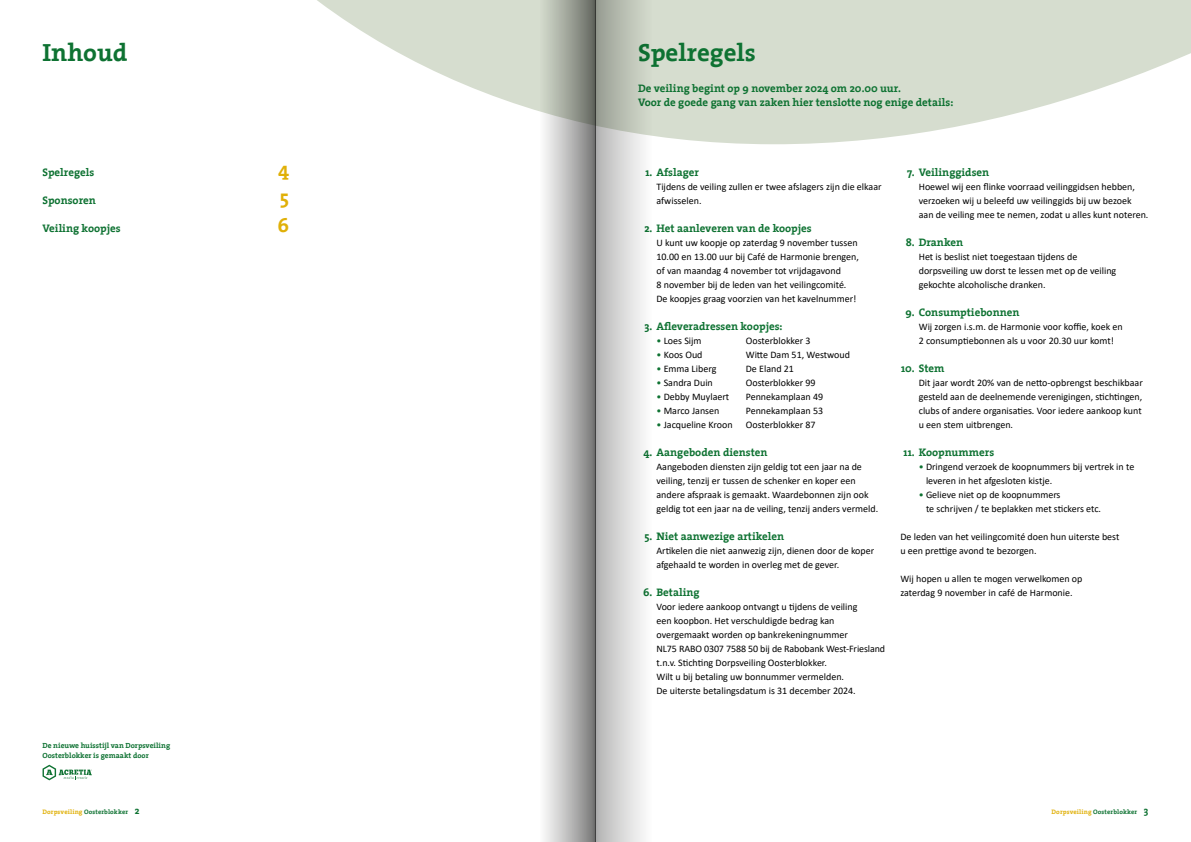
<style>
.page{position:relative;width:1191px;height:842px;background:#fff}
.page>*{position:absolute;margin:0;border:0;box-sizing:border-box;transform-origin:0 0}
.t1{font:700 25px "The Serif";color:#0e7232}
.t2{font:700 20px "The Serif";color:#e0b008}
.t3{font:700 11px/14px "The Serif";color:#0e7232}
.t4{font:10px/14px "Calibri";color:#000}
.t5{font:700 7.5px/10px "The Serif";color:#0e7232}
.t6{font:700 6.5px "The Serif";letter-spacing:.015em;color:#0e7232}
.s1{color:#0e7232}
.s2{color:#e0b008}
.s3{font-size:10px}
</style>
<div class="page">
<svg style="left:317px;top:0;width:874px;height:145px;fill:#d6ddcf"></svg>
<svg style="left:43px;top:765px;width:49px;height:15px"></svg>
<svg style="left:595px;top:0;width:57px;height:842px"></svg>
<svg style="left:539px;top:0;width:56px;height:842px;background:#babab8"></svg>
<h1 class="t1" style="left:43px;top:32px;width:87px">Inhoud</h1>
<h1 class="t1" style="left:638px;top:32px;width:119px">Spelregels</h1>
<p class="t3" style="left:43px;top:165px;width:53px">Spelregels</p>
<h2 class="t2" style="left:278px;top:152px;width:13px">4</h2>
<p class="t3" style="left:43px;top:193px;width:55px">Sponsoren</p>
<h2 class="t2" style="left:280px;top:180px;width:11px">5</h2>
<p class="t3" style="left:43px;top:221px;width:80px">Veiling koopjes</p>
<h2 class="t2" style="left:278px;top:208px;width:13px">6</h2>
<p class="t5" style="left:43px;top:740px;width:129px">De nieuwe huisstijl van Dorpsveiling<br>Oosterblokker is gemaakt door</p>
<p class="t3" style="left:638px;top:81px;width:317px">De veiling begint op 9 november 2024 om 20.00 uur.<br>Voor de goede gang van zaken hier tenslotte nog enige details:</p>
<p class="t3" style="left:645px;top:165px;width:55px">1. Afslager</p>
<p class="t4" style="left:656px;top:179px;width:227px">Tijdens de veiling zullen er twee afslagers zijn die elkaar afwisselen.</p>
<p class="t3" style="left:644px;top:221px;width:169px">2. Het aanleveren van de koopjes</p>
<p class="t4" style="left:656px;top:235px;width:204px">U kunt uw koopje op zaterdag 9 november tussen 10.00 en 13.00 uur bij Café de Harmonie brengen, of van maandag 4 november tot vrijdagavond<br>8 november bij de leden van het veilingcomité.<br>De koopjes graag voorzien van het kavelnummer!</p>
<p class="t3" style="left:644px;top:319px;width:139px">3. Afleveradressen koopjes:</p>
<p class="t4" style="left:656px;top:333px;width:47px"><span class="s1">•</span> Loes Sijm</p>
<p class="t4" style="left:746px;top:333px;width:66px">Oosterblokker 3</p>
<p class="t4" style="left:656px;top:347px;width:48px"><span class="s1">•</span> Koos Oud</p>
<p class="t4" style="left:746px;top:347px;width:106px">Witte Dam 51, Westwoud</p>
<p class="t4" style="left:656px;top:361px;width:61px"><span class="s1">•</span> Emma Liberg</p>
<p class="t4" style="left:746px;top:361px;width:50px">De Eland 21</p>
<p class="t4" style="left:656px;top:375px;width:58px"><span class="s1">•</span> Sandra Duin</p>
<p class="t4" style="left:746px;top:375px;width:71px">Oosterblokker 99</p>
<p class="t4" style="left:656px;top:389px;width:74px"><span class="s1">•</span> Debby Muylaert</p>
<p class="t4" style="left:746px;top:389px;width:79px">Pennekamplaan 49</p>
<p class="t4" style="left:656px;top:403px;width:64px"><span class="s1">•</span> Marco Jansen</p>
<p class="t4" style="left:746px;top:403px;width:79px">Pennekamplaan 53</p>
<p class="t4" style="left:656px;top:417px;width:78px"><span class="s1">•</span> Jacqueline Kroon</p>
<p class="t4" style="left:746px;top:417px;width:71px">Oosterblokker 87</p>
<p class="t3" style="left:643px;top:445px;width:126px">4. Aangeboden diensten</p>
<p class="t4" style="left:656px;top:459px;width:223px">Aangeboden diensten zijn geldig tot een jaar na de veiling, tenzij er tussen de schenker en koper een andere afspraak is gemaakt. Waardebonnen zijn ook geldig tot een jaar na de veiling, tenzij anders vermeld.</p>
<p class="t3" style="left:644px;top:529px;width:141px">5. Niet aanwezige artikelen</p>
<p class="t4" style="left:656px;top:543px;width:219px">Artikelen die niet aanwezig zijn, dienen door de koper afgehaald te worden in overleg met de gever.</p>
<p class="t3" style="left:643px;top:585px;width:58px">6. Betaling</p>
<p class="t4" style="left:656px;top:599px;width:230px">Voor iedere aankoop ontvangt u tijdens de veiling<br>een koopbon. Het verschuldigde bedrag kan overgemaakt worden op bankrekeningnummer<br>NL75 RABO 0307 7588 50 bij de Rabobank West-Friesland t.n.v. Stichting Dorpsveiling Oosterblokker.<br>Wilt u bij betaling uw bonnummer vermelden.<br>De uiterste betalingsdatum is 31 december 2024.</p>
<p class="t3" style="left:907px;top:165px;width:83px">7. Veilinggidsen</p>
<p class="t4" style="left:918px;top:179px;width:231px">Hoewel wij een flinke voorraad veilinggidsen hebben, verzoeken wij u beleefd uw veilinggids bij uw bezoek aan de veiling mee te nemen, zodat u alles kunt noteren.</p>
<p class="t3" style="left:905px;top:235px;width:59px">8. Dranken</p>
<p class="t4" style="left:918px;top:249px;width:199px">Het is beslist niet toegestaan tijdens de dorpsveiling uw dorst te lessen met op de veiling gekochte alcoholische dranken.</p>
<p class="t3" style="left:905px;top:305px;width:115px">9. Consumptiebonnen</p>
<p class="t4" style="left:918px;top:319px;width:205px">Wij zorgen i.s.m. de Harmonie voor koffie, koek en<br>2 consumptiebonnen als u voor 20.30 uur komt!</p>
<p class="t3" style="left:901px;top:361px;width:45px">10. Stem</p>
<p class="t4" style="left:918px;top:375px;width:226px;text-align:justify">Dit jaar wordt 20% van de netto-opbrengst beschikbaar gesteld aan de deelnemende verenigingen, stichtingen, clubs of andere organisaties. Voor iedere aankoop kunt u een stem uitbrengen.</p>
<p class="t3" style="left:903px;top:445px;width:92px">11. Koopnummers</p>
<p class="t4" style="left:926px;top:459px;width:210px;text-indent:-7px"><span class="s1">•</span> Dringend verzoek de koopnummers bij vertrek in te leveren in het afgesloten kistje.</p>
<p class="t4" style="left:926px;top:487px;width:177px;text-indent:-7px"><span class="s1">•</span> Gelieve niet op de koopnummers<br>te schrijven / te beplakken met stickers etc.</p>
<p class="t4" style="left:900px;top:529px;width:221px">De leden van het veilingcomité doen hun uiterste best u een prettige avond te bezorgen.</p>
<p class="t4" style="left:900px;top:571px;width:184px">Wij hopen u allen te mogen verwelkomen op zaterdag 9 november in café de Harmonie.</p>
<p class="t6" style="left:43px;top:806px;width:98px"><span class="s2">Dorpsveiling</span> Oosterblokker <span class="s3">2</span></p>
<p class="t6" style="left:1051px;top:806px;width:98px"><span class="s2">Dorpsveiling</span> Oosterblokker <span class="s3">3</span></p>
</div>
